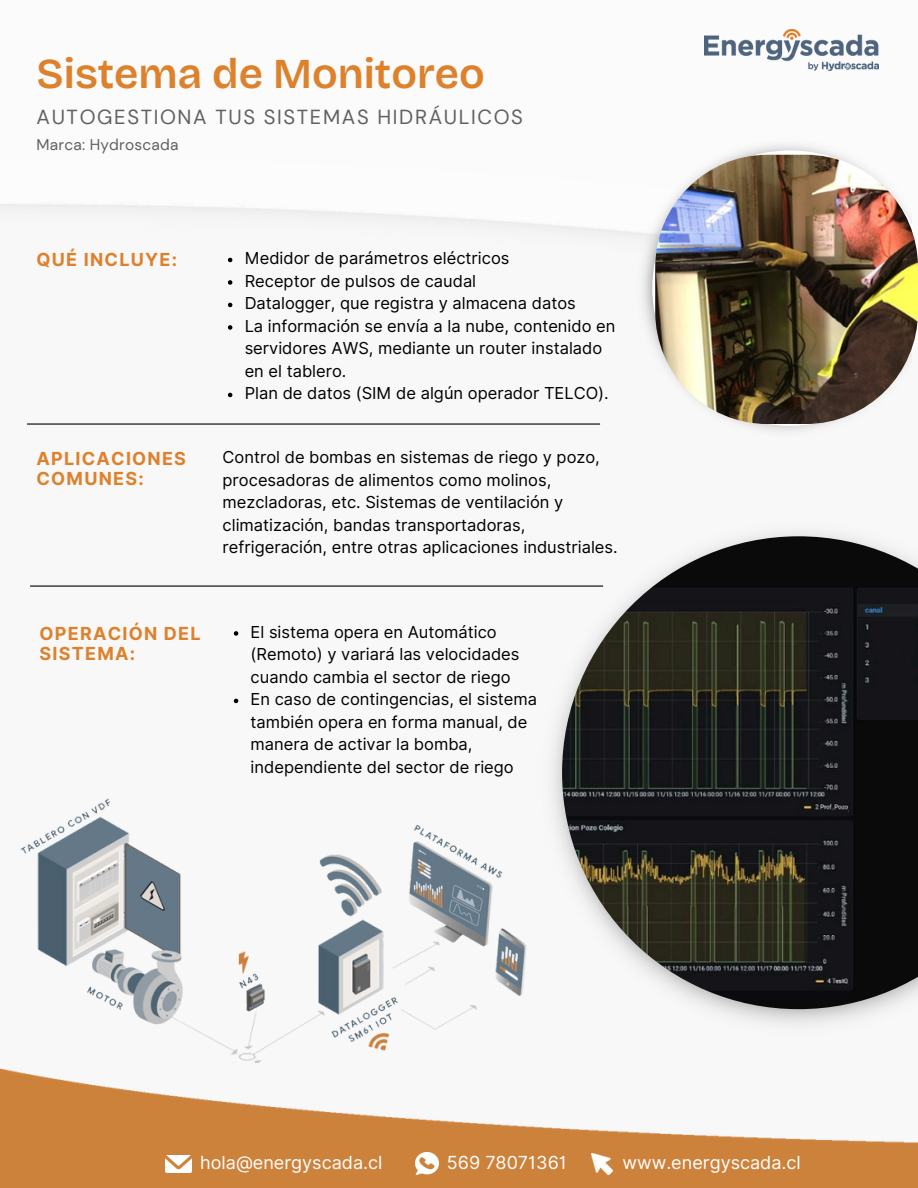
<style>
.page{position:relative;width:918px;height:1188px;background:#f8f8f8}
.page>*{position:absolute;margin:0;border:0;box-sizing:border-box;transform-origin:0 0}
.t1{font:600 42.6px "Bricolage Grotesque";color:#dd812c}
.t2{font:20.25px "DM Sans";letter-spacing:.08em;color:#616161}
.t3{font:700 18px/20.2px "Inter";letter-spacing:.07em;color:#dd812c}
.t4{font:18px "Inter";color:#fff}
.t5{font:16.5px/22.5px "Inter";color:#000}
.t6{font:15.45px "DM Sans";letter-spacing:.015em;color:#616161}
</style>
<div class="page">
<hr style="left:27px;top:423px;width:573px;height:2px;background:#000">
<hr style="left:30px;top:586px;width:573px;height:1px;background:#000">
<img style="left:0;top:1068px;width:918px;height:120px">
<img style="left:525px;top:533px;width:356px;height:491px">
<img style="left:705px;top:29px;width:174px;height:42px">
<svg style="left:652px;top:150px;width:266px;height:276px"></svg>
<img style="left:562px;top:536px;width:356px;height:473px">
<img style="left:165px;top:1155px;width:26px;height:17px">
<img style="left:416px;top:1152px;width:22px;height:23px">
<img style="left:592px;top:1153px;width:21px;height:21px">
<img style="left:655px;top:155px;width:263px;height:269px;border-radius:112px">
<img style="left:20px;top:797px;width:521px;height:266px">
<svg style="left:228px;top:258px;width:4px;height:4px"></svg>
<svg style="left:228px;top:280px;width:4px;height:5px"></svg>
<svg style="left:228px;top:303px;width:4px;height:4px"></svg>
<svg style="left:228px;top:325px;width:4px;height:5px"></svg>
<svg style="left:228px;top:393px;width:4px;height:4px"></svg>
<svg style="left:234px;top:631px;width:4px;height:5px"></svg>
<svg style="left:234px;top:699px;width:4px;height:4px"></svg>
<p class="t1" style="left:37px;top:48px;width:450px">Sistema de Monitoreo</p>
<p class="t2" style="left:37px;top:104px;width:488px">AUTOGESTIONA TUS SISTEMAS HIDRÁULICOS</p>
<p class="t6" style="left:37px;top:135px;width:143px">Marca: Hydroscada</p>
<p class="t3" style="left:37px;top:250px;width:142px">QUÉ INCLUYE:</p>
<p class="t3" style="left:37px;top:448px;width:151px">APLICACIONES<br>COMUNES:</p>
<p class="t5" style="left:245px;top:247px;width:266px">Medidor de parámetros eléctricos</p>
<h3 class="t5" style="left:245px;top:270px;width:233px">Receptor de pulsos de caudal</h3>
<p class="t5" style="left:245px;top:292px;width:333px">Datalogger, que registra y almacena datos</p>
<p class="t5" style="left:245px;top:315px;width:372px">La información se envía a la nube, contenido en servidores AWS, mediante un router instalado en el tablero.</p>
<p class="t5" style="left:245px;top:382px;width:366px">Plan de datos (SIM de algún operador TELCO).</p>
<p class="t5" style="left:223px;top:446px;width:397px">Control de bombas en sistemas de riego y pozo, procesadoras de alimentos como molinos, mezcladoras, etc. Sistemas de ventilación y climatización, bandas transportadoras, refrigeración, entre otras aplicaciones industriales.</p>
<h3 class="t3" style="left:40px;top:623px;width:163px">OPERACIÓN DEL<br>SISTEMA:</h3>
<h4 class="t5" style="left:251px;top:621px;width:270px">El sistema opera en Automático (Remoto) y variará las velocidades cuando cambia el sector de riego</h4>
<p class="t5" style="left:251px;top:688px;width:288px">En caso de contingencias, el sistema también opera en forma manual, de manera de activar la bomba, independiente del sector de riego</p>
<p class="t4" style="left:200px;top:1152px;width:184px">hola@energyscada.cl</p>
<h1 class="t4" style="left:447px;top:1152px;width:121px">569 78071361</h1>
<h2 class="t4" style="left:622px;top:1152px;width:180px">www.energyscada.cl</h2>
</div>
